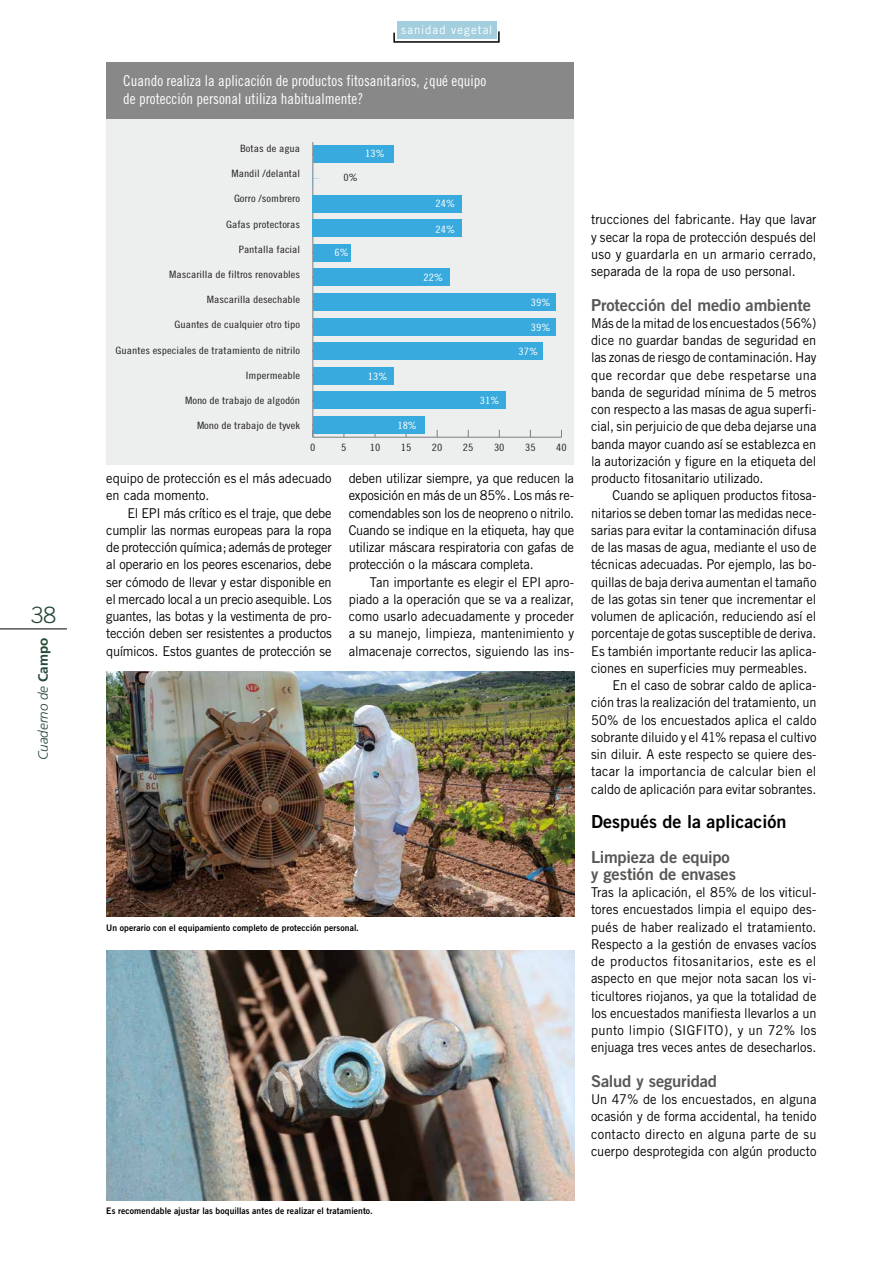
<style>
.page{position:relative;width:893px;height:1263px;background:#fff}
.page>*{position:absolute;margin:0;border:0;box-sizing:border-box;transform-origin:0 0}
.t1{font:300 22.5px "Trade Gothic";color:#254736}
.t2{font:18px "Trade Gothic Bold Two";color:#000}
.t3{font:16.5px/17.2px "Trade Gothic Bold Two";letter-spacing:-.01em;color:#575756}
.t4{font:15px/18px "Trade Gothic Cond Eighteen";color:#fff}
.t5{font:13.5px/17.2px "Trade Gothic";letter-spacing:-.005em;color:#000;text-align:justify;scale:.95 1}
.t6{font:italic 300 13.5px "Frutiger";color:#254736}
.t7{font:12px "Trade Gothic";letter-spacing:.09em;color:#fff;scale:.95 1}
.t8{font:10.05px "Trade Gothic Cond Eighteen";color:#262424;scale:1.18 1}
.t9{font:10.05px "Trade Gothic Cond Eighteen";color:#fff;scale:1.18 1}
.t10{font:10.05px "Trade Gothic Cond Eighteen";color:#272525;scale:1.18 1}
.t11{font:9px "Trade Gothic Bold Two";letter-spacing:.01em;color:#000;scale:.95 1}
.s1{font-weight:700;font-style:normal}
</style>
<div class="page">
<hr style="left:0;top:628px;width:67px;height:1px;background:#000">
<div style="left:106px;top:119px;width:468px;height:346px;background:#edeeee"></div>
<div style="left:106px;top:62px;width:468px;height:57px;background:#888"></div>
<hr style="left:313px;top:437px;width:248px;height:1px;background:#7c7e81">
<hr style="left:313px;top:142px;width:1px;height:295px;background:#7c7e81">
<div style="left:313px;top:145px;width:81px;height:18px;background:#39aadd"></div>
<div style="left:313px;top:195px;width:149px;height:17px;background:#39aadd"></div>
<div style="left:313px;top:219px;width:149px;height:18px;background:#39aadd"></div>
<div style="left:313px;top:244px;width:37px;height:18px;background:#39aadd"></div>
<div style="left:313px;top:268px;width:137px;height:18px;background:#39aadd"></div>
<div style="left:313px;top:293px;width:242px;height:18px;background:#39aadd"></div>
<div style="left:313px;top:318px;width:242px;height:17px;background:#39aadd"></div>
<div style="left:313px;top:342px;width:230px;height:18px;background:#39aadd"></div>
<div style="left:313px;top:367px;width:81px;height:18px;background:#39aadd"></div>
<div style="left:313px;top:391px;width:193px;height:18px;background:#39aadd"></div>
<div style="left:313px;top:416px;width:112px;height:18px;background:#39aadd"></div>
<img style="left:106px;top:672px;width:468px;height:244px">
<img style="left:106px;top:950px;width:468px;height:250px">
<svg style="left:393px;top:30px;width:107px;height:13px"></svg>
<div style="left:397px;top:21px;width:99px;height:18px;background:#a3cede"></div>
<h1 class="t1" style="left:31px;top:601px;width:27px">38</h1>
<p class="t6" style="left:35px;top:760px;width:124px;rotate:-90deg">Cuaderno de <span class="s1">Campo</span></p>
<p class="t7" style="left:401px;top:23px;width:98px">sanidad vegetal</p>
<p class="t4" style="left:123px;top:71px;width:365px">Cuando realiza la aplicación de productos fitosanitarios, ¿qué equipo de protección personal utiliza habitualmente?</p>
<p class="t8" style="left:240px;top:142px;width:53px">Botas de agua</p>
<p class="t8" style="left:231px;top:168px;width:60px">Mandil /delantal</p>
<p class="t8" style="left:234px;top:193px;width:58px">Gorro /sombrero</p>
<p class="t8" style="left:226px;top:218px;width:64px">Gafas protectoras</p>
<p class="t8" style="left:239px;top:243px;width:54px">Pantalla facial</p>
<p class="t8" style="left:169px;top:268px;width:112px">Mascarilla de filtros renovables</p>
<p class="t8" style="left:207px;top:294px;width:81px">Mascarilla desechable</p>
<p class="t8" style="left:175px;top:319px;width:108px">Guantes de cualquier otro tipo</p>
<p class="t8" style="left:116px;top:344px;width:158px">Guantes especiales de tratamiento de nitrilo</p>
<p class="t8" style="left:246px;top:369px;width:47px">Impermeable</p>
<p class="t8" style="left:185px;top:394px;width:99px">Mono de trabajo de algodón</p>
<p class="t8" style="left:197px;top:420px;width:89px">Mono de trabajo de tyvek</p>
<p class="t10" style="left:310px;top:441px;width:6px">0</p>
<p class="t10" style="left:341px;top:441px;width:6px">5</p>
<p class="t10" style="left:370px;top:441px;width:10px">10</p>
<p class="t10" style="left:401px;top:441px;width:10px">15</p>
<p class="t10" style="left:432px;top:441px;width:10px">20</p>
<p class="t10" style="left:463px;top:441px;width:10px">25</p>
<p class="t10" style="left:494px;top:441px;width:10px">30</p>
<p class="t10" style="left:525px;top:441px;width:10px">35</p>
<p class="t10" style="left:556px;top:441px;width:10px">40</p>
<p class="t9" style="left:365px;top:148px;width:18px">13%</p>
<p class="t8" style="left:344px;top:171px;width:14px">0%</p>
<p class="t9" style="left:436px;top:197px;width:18px">24%</p>
<p class="t9" style="left:436px;top:224px;width:18px">24%</p>
<p class="t9" style="left:334px;top:247px;width:14px">6%</p>
<p class="t9" style="left:423px;top:271px;width:18px">22%</p>
<p class="t9" style="left:531px;top:297px;width:18px">39%</p>
<p class="t9" style="left:531px;top:321px;width:18px">39%</p>
<p class="t9" style="left:519px;top:345px;width:18px">37%</p>
<p class="t9" style="left:368px;top:371px;width:18px">13%</p>
<p class="t9" style="left:480px;top:395px;width:18px">31%</p>
<p class="t9" style="left:397px;top:419px;width:18px">18%</p>
<p class="t5" style="left:106px;top:469px;width:239px">equipo de protección es el más adecuado en cada momento.</p>
<p class="t5" style="left:106px;top:504px;width:239px;text-indent:21px">El EPI más crítico es el traje, que debe cumplir las normas europeas para la ropa de protección química; además de proteger al operario en los peores escenarios, debe ser cómodo de llevar y estar disponible en el mercado local a un precio asequible. Los guantes, las botas y la vestimenta de pro&shy;tección deben ser resistentes a productos químicos. Estos guantes de protección se</p>
<p class="t5" style="left:349px;top:469px;width:239px">deben utilizar siempre, ya que reducen la exposición en más de un 85%. Los más re&shy;comendables son los de neopreno o nitrilo.<br>Cuando se indique en la etiqueta, hay que utilizar máscara respiratoria con gafas de protección o la máscara completa.</p>
<p class="t5" style="left:349px;top:573px;width:239px;text-indent:21px">Tan importante es elegir el EPI apro&shy;piado a la operación que se va a realizar, como usarlo adecuadamente y proceder a su manejo, limpieza, mantenimiento y almacenaje correctos, siguiendo las ins-</p>
<p class="t11" style="left:106px;top:922px;width:267px">Un operario con el equipamiento completo de protección personal.</p>
<p class="t5" style="left:591px;top:211px;width:239px">trucciones del fabricante. Hay que lavar y secar la ropa de protección después del uso y guardarla en un armario cerrado, separada de la ropa de uso personal.</p>
<p class="t3" style="left:591px;top:296px;width:222px">Protección del medio ambiente</p>
<p class="t5" style="left:591px;top:314px;width:239px">Más de la mitad de los encuestados (56%) dice no guardar bandas de seguridad en las zonas de riesgo de contaminación. Hay que recordar que debe respetarse una banda de seguridad mínima de 5 metros con respecto a las masas de agua superfi&shy;cial, sin perjuicio de que deba dejarse una banda mayor cuando así se establezca en la autorización y figure en la etiqueta del producto fitosanitario utilizado.</p>
<p class="t5" style="left:612px;top:487px;width:216px">Cuando se apliquen productos fitosa-</p>
<p class="t5" style="left:591px;top:504px;width:239px">nitarios se deben tomar las medidas nece-</p>
<p class="t5" style="left:591px;top:521px;width:239px">sarias para evitar la contaminación difusa</p>
<p class="t5" style="left:591px;top:538px;width:239px">de las masas de agua, mediante el uso de</p>
<p class="t5" style="left:591px;top:556px;width:239px">técnicas adecuadas. Por ejemplo, las bo-</p>
<p class="t5" style="left:591px;top:573px;width:239px">quillas de baja deriva aumentan el tamaño</p>
<p class="t5" style="left:591px;top:590px;width:239px">de las gotas sin tener que incrementar el</p>
<p class="t5" style="left:591px;top:607px;width:239px">volumen de aplicación, reduciendo así el</p>
<p class="t5" style="left:591px;top:625px;width:239px">porcentaje de gotas susceptible de deriva.</p>
<p class="t5" style="left:591px;top:642px;width:239px">Es también importante reducir las aplica-</p>
<p class="t5" style="left:591px;top:659px;width:229px">ciones en superficies muy permeables.</p>
<p class="t5" style="left:612px;top:676px;width:216px">En el caso de sobrar caldo de aplica-</p>
<p class="t5" style="left:591px;top:694px;width:239px">ción tras la realización del tratamiento, un</p>
<p class="t5" style="left:591px;top:711px;width:239px">50% de los encuestados aplica el caldo</p>
<p class="t5" style="left:591px;top:728px;width:239px">sobrante diluido y el 41% repasa el cultivo</p>
<p class="t5" style="left:591px;top:745px;width:239px">sin diluir. A este respecto se quiere des-</p>
<p class="t5" style="left:591px;top:763px;width:239px">tacar la importancia de calcular bien el</p>
<p class="t5" style="left:591px;top:780px;width:239px">caldo de aplicación para evitar sobrantes.</p>
<h2 class="t2" style="left:591px;top:810px;width:197px">Después de la aplicación</h2>
<p class="t3" style="left:591px;top:848px;width:147px">Limpieza de equipo y gestión de envases</p>
<p class="t5" style="left:591px;top:883px;width:239px">Tras la aplicación, el 85% de los viticul&shy;tores encuestados limpia el equipo des&shy;pués de haber realizado el tratamiento.<br>Respecto a la gestión de envases vacíos de productos fitosanitarios, este es el aspecto en que mejor nota sacan los vi&shy;ticultores riojanos, ya que la totalidad de los encuestados manifiesta llevarlos a un punto limpio (SIGFITO), y un 72% los enjuaga tres veces antes de desecharlos.</p>
<p class="t3" style="left:591px;top:1072px;width:127px">Salud y seguridad</p>
<p class="t5" style="left:591px;top:1090px;width:239px">Un 47% de los encuestados, en alguna ocasión y de forma accidental, ha tenido contacto directo en alguna parte de su cuerpo desprotegida con algún producto</p>
<p class="t11" style="left:106px;top:1205px;width:282px">Es recomendable ajustar las boquillas antes de realizar el tratamiento.</p>
</div>
